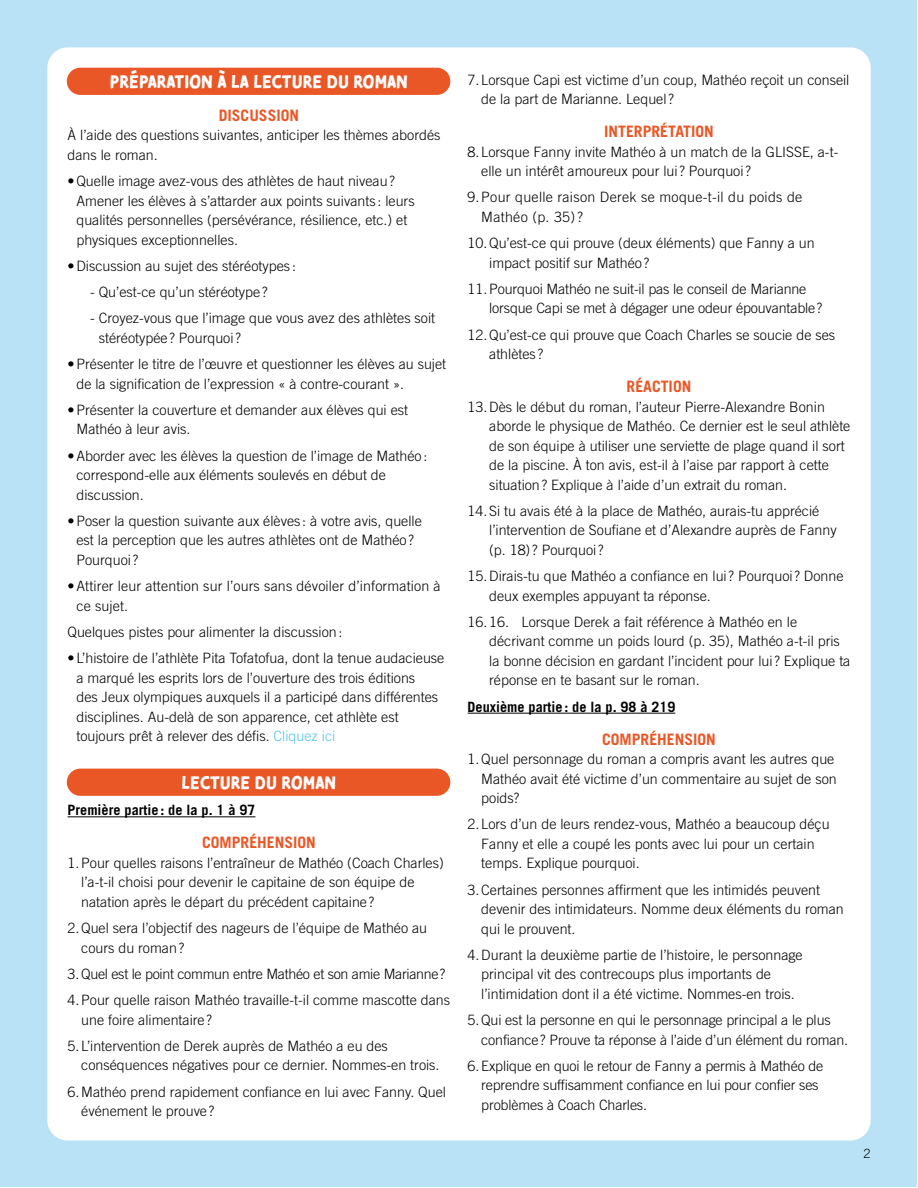
<style>
.page{position:relative;width:918px;height:1188px;background:#fff}
.page>*{position:absolute;margin:0;border:0;box-sizing:border-box;transform-origin:0 0}
.t1{font:18px "Tomarik Brush";color:#fff}
.t2{font:700 15.75px "Trade Gothic";color:#ea5726}
.t3{font:300 14.25px/19.5px "Trade Gothic";color:#000}
.t4{font:300 14.25px/19.5px "Trade Gothic";letter-spacing:.02em;color:#000}
.t5{font:700 14.25px "Trade Gothic";color:#000}
.t6{font:300 14.25px "Trade Gothic";letter-spacing:-.02em;color:#000}
.t7{font:300 12.75px "Trade Gothic";color:#000}
.s1{color:#4fc2e9}
</style>
<div class="page">
<div style="left:1px;top:1px;width:916px;height:1186px;background:#b9e2f6"></div>
<div style="left:50px;top:50px;width:818px;height:1088px;background:#fff;border-radius:18px"></div>
<div style="left:47px;top:47px;width:824px;height:1094px;border:4px solid #fff;border-radius:18px"></div>
<div style="left:67px;top:68px;width:383px;height:27px;background:#ea5726;border-radius:14px"></div>
<div style="left:67px;top:769px;width:383px;height:27px;background:#ea5726;border-radius:14px"></div>
<hr style="left:68px;top:816px;width:187px;height:1px;background:#000">
<hr style="left:468px;top:713px;width:207px;height:1px;background:#000">
<p class="t1" style="left:110px;top:65px;width:300px">PRÉPARATION À LA LECTURE DU ROMAN</p>
<p class="t2" style="left:219px;top:106px;width:82px">DISCUSSION</p>
<p class="t3" style="left:68px;top:125px;width:374px">À l’aide des questions suivantes, anticiper les thèmes abordés dans le roman.</p>
<p class="t3" style="left:76px;top:171px;width:340px;text-indent:-9px">• Quelle image avez-vous des athlètes de haut niveau?<br>Amener les élèves à s’attarder aux points suivants : leurs qualités personnelles (persévérance, résilience, etc.) et physiques exceptionnelles.</p>
<p class="t3" style="left:68px;top:256px;width:230px">• Discussion au sujet des stéréotypes :</p>
<p class="t3" style="left:90px;top:282px;width:179px">- Qu’est-ce qu’un stéréotype ?</p>
<p class="t3" style="left:99px;top:308px;width:338px;text-indent:-9px">- Croyez-vous que l’image que vous avez des athlètes soit stéréotypée ? Pourquoi?</p>
<p class="t3" style="left:76px;top:354px;width:371px;text-indent:-9px">• Présenter le titre de l’œuvre et questionner les élèves au sujet de la signification de l’expression « à contre-courant ».</p>
<p class="t3" style="left:76px;top:400px;width:333px;text-indent:-9px">• Présenter la couverture et demander aux élèves qui est<br>Mathéo à leur avis.</p>
<p class="t3" style="left:76px;top:446px;width:352px;text-indent:-9px">• Aborder avec les élèves la question de l’image de Mathéo: correspond-elle aux éléments soulevés en début de discussion.</p>
<p class="t3" style="left:76px;top:511px;width:347px;text-indent:-9px">• Poser la question suivante aux élèves : à votre avis, quelle est la perception que les autres athlètes ont de Mathéo?<br>Pourquoi?</p>
<p class="t3" style="left:76px;top:576px;width:366px;text-indent:-9px">• Attirer leur attention sur l’ours sans dévoiler d’information à ce sujet.</p>
<p class="t3" style="left:68px;top:622px;width:276px">Quelques pistes pour alimenter la discussion:</p>
<p class="t3" style="left:76px;top:648px;width:369px;text-indent:-9px">• L’histoire de l’athlète Pita Tofatofua, dont la tenue audacieuse a marqué les esprits lors de l’ouverture des trois éditions<br>des Jeux olympiques auxquels il a participé dans différentes disciplines. Au-delà de son apparence, cet athlète est toujours prêt à relever des défis. <span class="s1">Cliquez ici</span></p>
<p class="t1" style="left:182px;top:767px;width:156px">LECTURE DU ROMAN</p>
<p class="t5" style="left:68px;top:802px;width:189px">Première partie: de la p. 1 à 97</p>
<p class="t2" style="left:202px;top:833px;width:115px">COMPRÉHENSION</p>
<p class="t3" style="left:81px;top:853px;width:364px;text-indent:-14px">1. Pour quelles raisons l’entraîneur de Mathéo (Coach Charles) l’a-t-il choisi pour devenir le capitaine de son équipe de natation après le départ du précédent capitaine ?</p>
<p class="t3" style="left:81px;top:918px;width:348px;text-indent:-14px">2. Quel sera l’objectif des nageurs de l’équipe de Mathéo au cours du roman?</p>
<p class="t6" style="left:68px;top:965px;width:379px">3. Quel est le point commun entre Mathéo et son amie Marianne?</p>
<p class="t3" style="left:81px;top:990px;width:370px;text-indent:-14px">4. Pour quelle raison Mathéo travaille-t-il comme mascotte dans une foire alimentaire?</p>
<p class="t3" style="left:81px;top:1036px;width:360px;text-indent:-14px">5. L’intervention de Derek auprès de Mathéo a eu des conséquences négatives pour ce dernier. Nommes-en trois.</p>
<p class="t3" style="left:81px;top:1082px;width:366px;text-indent:-14px">6. Mathéo prend rapidement confiance en lui avec Fanny. Quel événement le prouve?</p>
<p class="t3" style="left:481px;top:70px;width:370px;text-indent:-14px">7. Lorsque Capi est victime d’un coup, Mathéo reçoit un conseil de la part de Marianne. Lequel?</p>
<p class="t2" style="left:604px;top:122px;width:111px">INTERPRÉTATION</p>
<p class="t3" style="left:481px;top:142px;width:359px;text-indent:-14px">8. Lorsque Fanny invite Mathéo à un match de la GLISSE, a-t&shy;elle un intérêt amoureux pour lui? Pourquoi?</p>
<p class="t4" style="left:481px;top:187px;width:323px;text-indent:-14px">9. Pour quelle raison Derek se moque-t-il du poids de<br>Mathéo (p. 35)?</p>
<p class="t3" style="left:489px;top:233px;width:327px;text-indent:-22px">10. Qu’est-ce qui prouve (deux éléments) que Fanny a un impact positif sur Mathéo?</p>
<p class="t3" style="left:489px;top:279px;width:335px;text-indent:-22px">11. Pourquoi Mathéo ne suit-il pas le conseil de Marianne lorsque Capi se met à dégager une odeur épouvantable?</p>
<p class="t3" style="left:489px;top:325px;width:347px;text-indent:-22px">12. Qu’est-ce qui prouve que Coach Charles se soucie de ses athlètes ?</p>
<p class="t2" style="left:627px;top:377px;width:66px">RÉACTION</p>
<p class="t3" style="left:489px;top:397px;width:363px;text-indent:-22px">13. Dès le début du roman, l’auteur Pierre-Alexandre Bonin aborde le physique de Mathéo. Ce dernier est le seul athlète de son équipe à utiliser une serviette de plage quand il sort de la piscine. À ton avis, est-il à l’aise par rapport à cette situation? Explique à l’aide d’un extrait du roman.</p>
<p class="t3" style="left:489px;top:501px;width:349px;text-indent:-22px">14. Si tu avais été à la place de Mathéo, aurais-tu apprécié l’intervention de Soufiane et d’Alexandre auprès de Fanny (p. 18)? Pourquoi?</p>
<p class="t3" style="left:489px;top:566px;width:356px;text-indent:-22px">15. Dirais-tu que Mathéo a confiance en lui? Pourquoi? Donne deux exemples appuyant ta réponse.</p>
<p class="t3" style="left:489px;top:612px;width:363px;text-indent:-22px">16. 16. Lorsque Derek a fait référence à Mathéo en le décrivant comme un poids lourd (p. 35), Mathéo a-t-il pris la bonne décision en gardant l’incident pour lui? Explique ta réponse en te basant sur le roman.</p>
<p class="t5" style="left:468px;top:698px;width:209px">Deuxième partie: de la p. 98 à 219</p>
<p class="t2" style="left:602px;top:729px;width:115px">COMPRÉHENSION</p>
<p class="t3" style="left:481px;top:749px;width:357px;text-indent:-14px">1. Quel personnage du roman a compris avant les autres que<br>Mathéo avait été victime d’un commentaire au sujet de son poids?</p>
<p class="t3" style="left:481px;top:814px;width:350px;text-indent:-14px">2. Lors d’un de leurs rendez-vous, Mathéo a beaucoup déçu<br>Fanny et elle a coupé les ponts avec lui pour un certain temps. Explique pourquoi.</p>
<p class="t3" style="left:481px;top:880px;width:364px;text-indent:-14px">3. Certaines personnes affirment que les intimidés peuvent devenir des intimidateurs. Nomme deux éléments du roman qui le prouvent.</p>
<p class="t3" style="left:481px;top:945px;width:323px;text-indent:-14px">4. Durant la deuxième partie de l’histoire, le personnage principal vit des contrecoups plus importants de l’intimidation dont il a été victime. Nommes-en trois.</p>
<p class="t3" style="left:481px;top:1010px;width:368px;text-indent:-14px">5. Qui est la personne en qui le personnage principal a le plus confiance? Prouve ta réponse à l’aide d’un élément du roman.</p>
<p class="t3" style="left:481px;top:1056px;width:344px;text-indent:-14px">6. Explique en quoi le retour de Fanny a permis à Mathéo de reprendre suffisamment confiance en lui pour confier ses problèmes à Coach Charles.</p>
<p class="t7" style="left:864px;top:1146px;width:9px">2</p>
</div>
